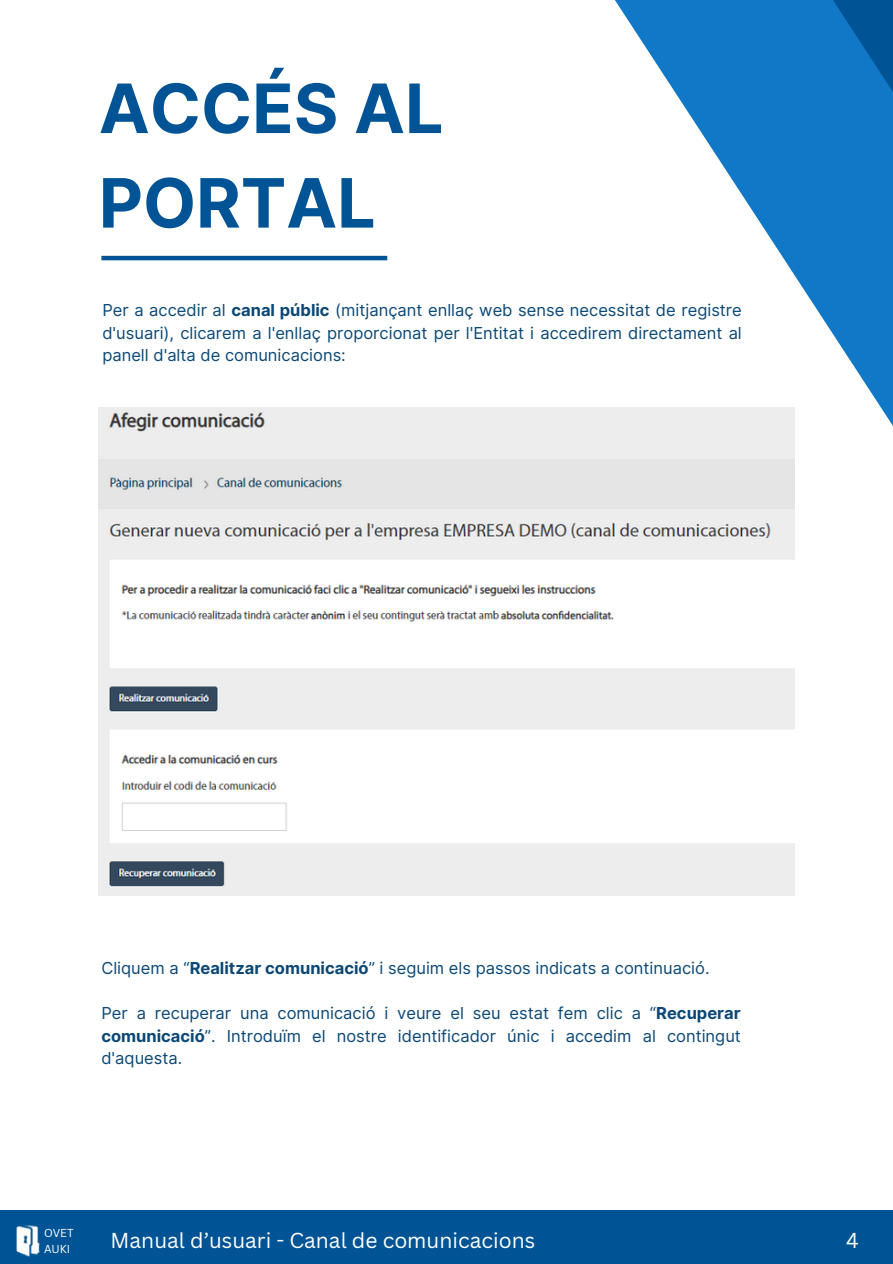
<style>
.page{position:relative;width:893px;height:1264px;background:#fff}
.page>*{position:absolute;margin:0;border:0;box-sizing:border-box;transform-origin:0 0}
.t1{font:700 68.1px/94.5px "Inter";color:#005495}
.t2{font:21px "Canva Sans";color:#fff}
.t3{font:16.5px/22.5px "Inter";color:#0b4876;text-align:justify}
.t4{font:11.25px "Canva Sans";color:#fff}
.s1{font-weight:700}
</style>
<div class="page">
<div style="left:0;top:1210px;width:892px;height:53px;background:#005495"></div>
<img style="left:16px;top:1225px;width:24px;height:32px">
<hr style="left:101px;top:256px;width:286px;height:4px;background:#005495">
<svg style="left:454px;top:165px;width:438px;height:308px"></svg>
<svg style="left:615px;top:0;width:277px;height:165px;fill:#1078c6"></svg>
<img style="left:99px;top:408px;width:695px;height:487px">
<p class="t1" style="left:99px;top:61px;width:346px">ACCÉS AL<br>PORTAL</p>
<p class="t3" style="left:102px;top:299px;width:641px">Per a accedir al <span class="s1">canal públic</span> (mitjançant enllaç web sense necessitat de registre d'usuari), clicarem a l'enllaç proporcionat per l'Entitat i accedirem directament al panell d'alta de comunicacions:</p>
<p class="t3" style="left:101px;top:957px;width:609px">Cliquem a “<span class="s1">Realitzar comunicació</span>” i seguim els passos indicats a continuació.</p>
<p class="t3" style="left:101px;top:1002px;width:641px">Per a recuperar una comunicació i veure el seu estat fem clic a “<span class="s1">Recuperar comunicació</span>”. Introduïm el nostre identificador únic i accedim al contingut d'aquesta.</p>
<h3 class="t4" style="left:44px;top:1225px;width:31px">OVET</h3>
<h3 class="t4" style="left:44px;top:1240px;width:28px">AUKI</h3>
<p class="t2" style="left:111px;top:1225px;width:426px">Manual d’usuari - Canal de comunicacions</p>
<h3 class="t2" style="left:846px;top:1225px;width:14px">4</h3>
</div>
